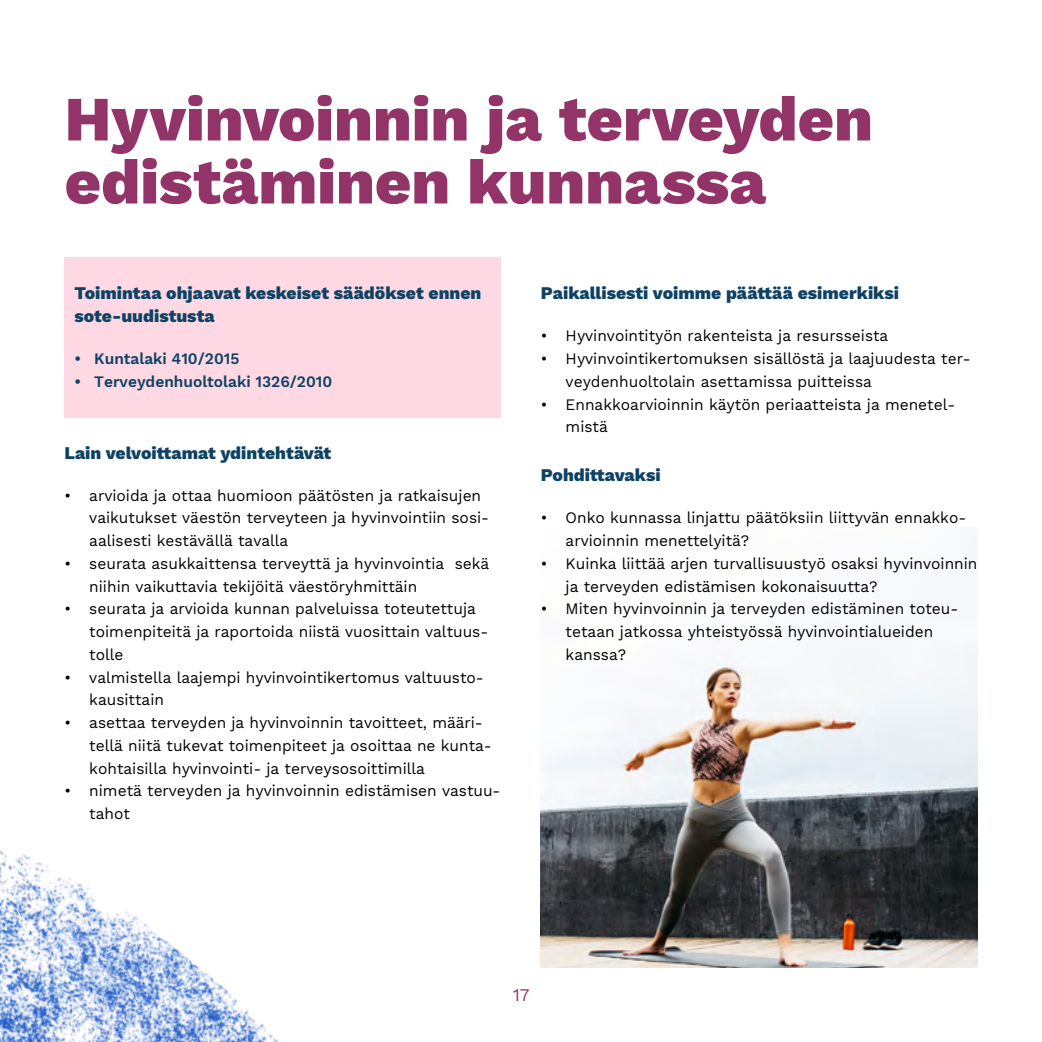
<style>
.page{position:relative;width:1042px;height:1042px;background:#fff}
.page>*{position:absolute;margin:0;border:0;box-sizing:border-box;transform-origin:0 0}
.OTS{font:800 63px/63px "Work Sans";letter-spacing:-.005em;color:#923468}
.Vots2{font:800 17.5px/22.8px "Work Sans";color:#0e4264}
.t1{font:17.5px "Work Sans";color:#923468}
.t2{font:15.75px/22.8px "Work Sans";color:#000}
.t3{font:600 15.75px "Work Sans";color:#0e4264}
</style>
<div class="page">
<div style="left:64px;top:257px;width:437px;height:161px;background:#fed9e3"></div>
<img style="left:541px;top:647px;width:436px;height:320px">
<img style="left:0;top:850px;width:278px;height:192px">
<p class="OTS" style="left:64px;top:91px;width:810px">Hyvinvoinnin ja terveyden edistäminen kunnassa</p>
<p class="Vots2" style="left:74px;top:283px;width:408px">Toimintaa ohjaavat keskeiset säädökset ennen sote-uudistusta</p>
<p class="t3" style="left:74px;top:349px;width:166px">• Kuntalaki 410/2015</p>
<p class="t3" style="left:74px;top:372px;width:259px">• Terveydenhuoltolaki 1326/2010</p>
<p class="Vots2" style="left:64px;top:442px;width:268px">Lain velvoittamat ydintehtävät</p>
<p class="t2" style="left:89px;top:484px;width:401px;text-indent:-25px">• arvioida ja ottaa huomioon päätösten ja ratkaisujen vaikutukset väestön terveyteen ja hyvinvointiin sosi&shy;aalisesti kestävällä tavalla</p>
<p class="t2" style="left:89px;top:553px;width:401px;text-indent:-25px">• seurata asukkaittensa terveyttä ja hyvinvointia sekä niihin vaikuttavia tekijöitä väestöryhmittäin</p>
<p class="t2" style="left:89px;top:598px;width:400px;text-indent:-25px">• seurata ja arvioida kunnan palveluissa toteutettuja toimenpiteitä ja raportoida niistä vuosittain valtuus&shy;tolle</p>
<p class="t2" style="left:89px;top:666px;width:396px;text-indent:-25px">• valmistella laajempi hyvinvointikertomus valtuusto&shy;kausittain</p>
<p class="t2" style="left:89px;top:712px;width:404px;text-indent:-25px">• asettaa terveyden ja hyvinvoinnin tavoitteet, määri&shy;tellä niitä tukevat toimenpiteet ja osoittaa ne kunta&shy;kohtaisilla hyvinvointi- ja terveysosoittimilla</p>
<p class="t2" style="left:89px;top:780px;width:413px;text-indent:-25px">• nimetä terveyden ja hyvinvoinnin edistämisen vastuu&shy;tahot</p>
<p class="Vots2" style="left:541px;top:283px;width:360px">Paikallisesti voimme päättää esimerkiksi</p>
<p class="t2" style="left:541px;top:325px;width:349px">• Hyvinvointityön rakenteista ja resursseista</p>
<p class="t2" style="left:566px;top:348px;width:407px;text-indent:-25px">• Hyvinvointikertomuksen sisällöstä ja laajuudesta ter&shy;veydenhuoltolain asettamissa puitteissa</p>
<p class="t2" style="left:566px;top:393px;width:391px;text-indent:-25px">• Ennakkoarvioinnin käytön periaatteista ja menetel&shy;mistä</p>
<p class="Vots2" style="left:541px;top:465px;width:121px">Pohdittavaksi</p>
<p class="t2" style="left:566px;top:507px;width:402px;text-indent:-25px">• Onko kunnassa linjattu päätöksiin liittyvän ennakko&shy;arvioinnin menettelyitä?</p>
<p class="t2" style="left:566px;top:553px;width:413px;text-indent:-25px">• Kuinka liittää arjen turvallisuustyö osaksi hyvinvoinnin ja terveyden edistämisen kokonaisuutta?</p>
<p class="t2" style="left:566px;top:598px;width:394px;text-indent:-25px">• Miten hyvinvoinnin ja terveyden edistäminen toteu&shy;tetaan jatkossa yhteistyössä hyvinvointialueiden kanssa?</p>
<p class="t1" style="left:513px;top:985px;width:18px">17</p>
</div>
